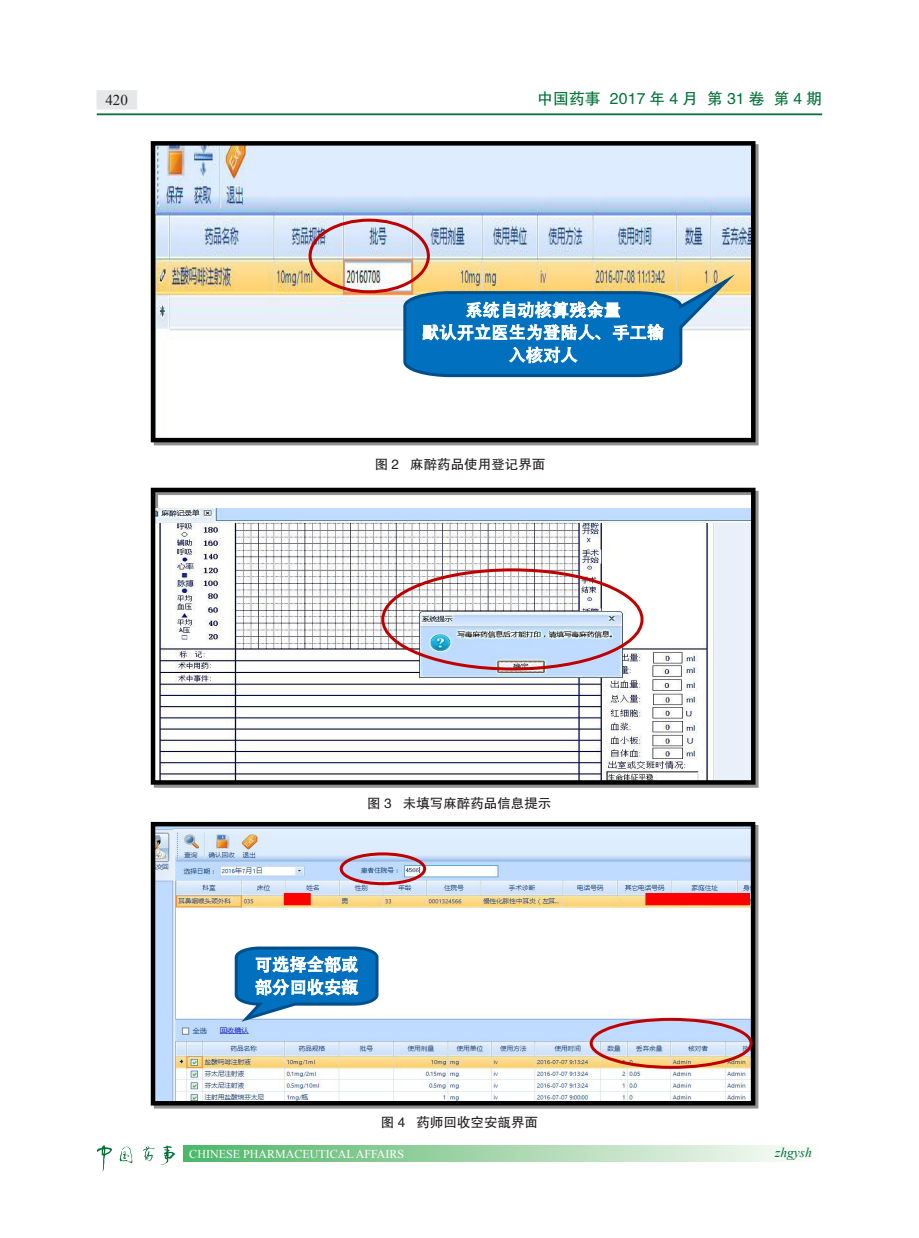
<style>
.page{position:relative;width:919px;height:1238px;background:#fff}
.page>*{position:absolute;margin:0;border:0;box-sizing:border-box;transform-origin:0 0}
.t1{font:15.75px "FZHTJW GB1 0";letter-spacing:.01em;color:#007236}
.t2{font:15px "Times New Roman";color:#231f20}
.正文{font:13.5px "FZHTJW GB1 0";color:#231f20}
.t3{font:italic 13.5px "Times New Roman";color:#007236}
.t4{font:12px "Times New Roman";color:#fff}
</style>
<div class="page">
<hr style="left:97px;top:113px;width:725px;height:2px;background:#007236">
<div style="left:97px;top:90px;width:40px;height:19px;background:#e6e7e9"></div>
<div style="left:183px;top:1145px;width:638px;height:16px;background:linear-gradient(to right,#4fb567,#fefbf9)"></div>
<svg style="left:97px;top:1145px;width:15px;height:26px"></svg>
<svg style="left:120px;top:1146px;width:12px;height:17px"></svg>
<svg style="left:143px;top:1146px;width:11px;height:15px"></svg>
<svg style="left:163px;top:1145px;width:12px;height:19px"></svg>
<img style="left:156px;top:146px;width:594px;height:291px">
<div style="left:151px;top:141px;width:604px;height:301px;border:4px solid #000"></div>
<div style="left:308px;top:219px;width:122px;height:74px;border:3px solid #bf0000;border-radius:50%"></div>
<svg style="left:402px;top:268px;width:341px;height:110px"></svg>
<svg style="left:154px;top:491px;width:604px;height:296px"></svg>
<img style="left:156px;top:509px;width:594px;height:270px">
<div style="left:151px;top:487px;width:604px;height:297px;border:4px solid #000"></div>
<div style="left:381px;top:568px;width:262px;height:102px;border:3px solid #bf0000;border-radius:50%"></div>
<img style="left:156px;top:826px;width:594px;height:274px">
<div style="left:151px;top:821px;width:604px;height:284px;border:4px solid #000"></div>
<div style="left:589px;top:1017px;width:163px;height:51px;border:3px solid #bf0000;border-radius:50%"></div>
<svg style="left:233px;top:945px;width:147px;height:79px"></svg>
<div style="left:339px;top:852px;width:87px;height:33px;border:3px solid #bf0000;border-radius:50%"></div>
<div style="left:284px;top:893px;width:26px;height:11px;background:#f00"></div>
<div style="left:284px;top:893px;width:27px;height:12px;border:1px solid #f00"></div>
<div style="left:646px;top:893px;width:103px;height:11px;background:#f00"></div>
<div style="left:645px;top:893px;width:104px;height:12px;border:1px solid #f00"></div>
<p class="t2" style="left:105px;top:90px;width:24px">420</p>
<p class="t1" style="left:537px;top:90px;width:286px">中国药事 2017 年 4 月 第 31 卷 第 4 期</p>
<p class="正文" style="left:374px;top:456px;width:172px">图 2 麻醉药品使用登记界面</p>
<p class="正文" style="left:367px;top:796px;width:186px">图 3 未填写麻醉药品信息提示</p>
<p class="正文" style="left:381px;top:1114px;width:159px">图 4 药师回收空安瓿界面</p>
<p class="t4" style="left:189px;top:1145px;width:216px">CHINESE PHARMACEUTICAL AFFAIRS</p>
<p class="t3" style="left:775px;top:1143px;width:38px">zhgysh</p>
</div>
